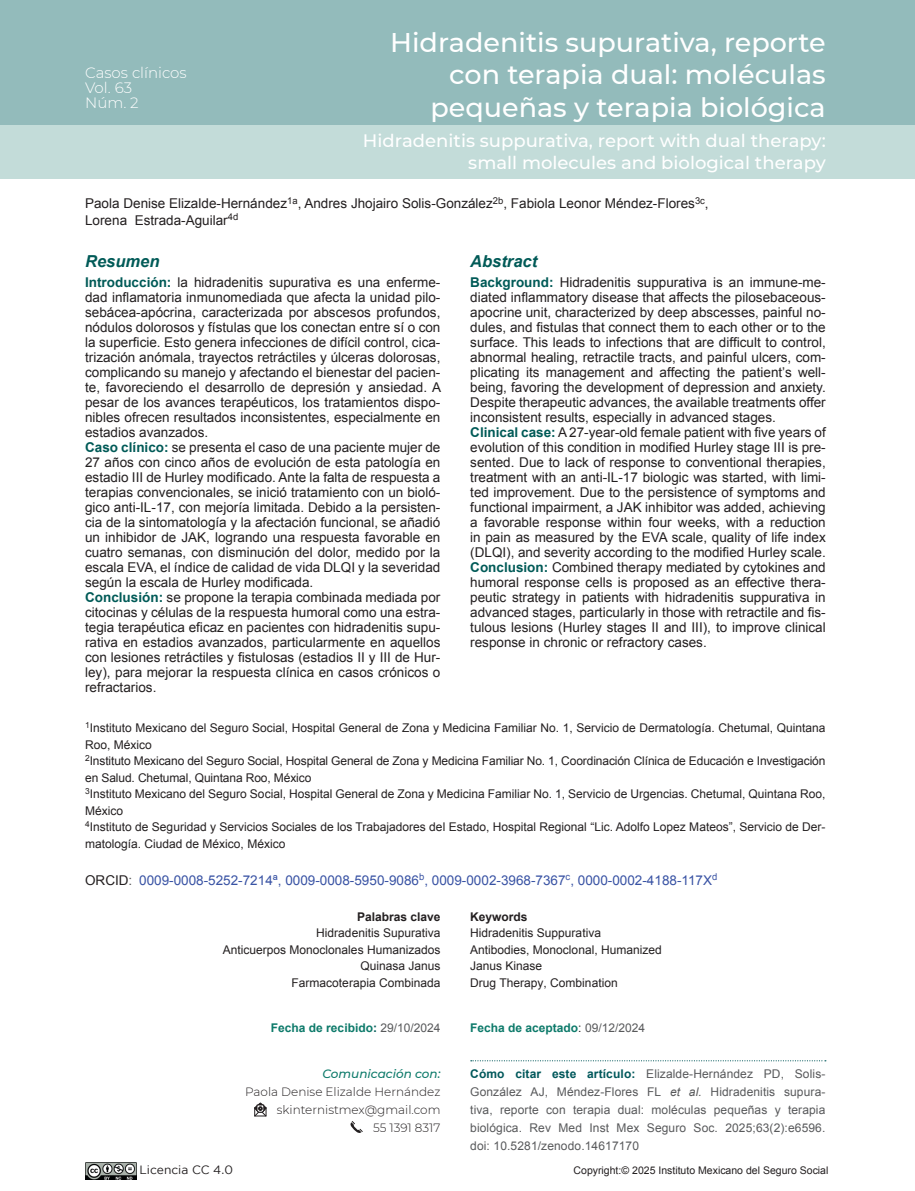
<style>
.page{position:relative;width:915px;height:1191px;background:#fff}
.page>*{position:absolute;margin:0;border:0;box-sizing:border-box;transform-origin:0 0}
.Titulo{font:500 27px/32.4px "Montserrat";color:#fff;text-align:right}
.Subtítulo_inglés{font:500 18px/21.6px "Montserrat";color:#fff;text-align:right}
.Título_resumen{font:italic 700 16.5px "Arial";color:#005a57}
.Adscripciones_general{font:300 15px "Montserrat";color:#fff}
.Adscripciones_general-2{font:13.5px/15px "Arial";color:#231f20;text-align:justify}
.Autores{font:13.5px "Arial";color:#231f20}
.ORCID{font:13.5px "Arial";color:#3953a4}
.Adscripciones_general-3{font:12px/16.5px "Arial";color:#231f20}
.Declaración{font:12px/18px "Arial";letter-spacing:.01em;color:#58595b;text-align:justify}
.Palabras_clave{font:12px "Arial";color:#231f20}
.Keywords{font:12px "Arial";color:#231f20}
.Comunicacion{font:300 12px/18px "Montserrat";color:#231f20;text-align:right}
.Recibido{font:700 12px "Arial";color:#0d7a6a}
.Comunicacion-2{font:italic 500 12px "Montserrat";color:#0d7a6a}
.Título_palabras_clave{font:700 12px "Arial";color:#231f20}
.Adscripciones_general-4{font:12px "Gotham";color:#231f20}
.Título_keywords{font:700 12px "Arial";color:#231f20}
.Adscripciones_general-5{font:10.5px "Arial";color:#231f20}
.s1{font-weight:700;color:#005a57}
.s2{color:#231f20}
.s3{color:#58595b}
.s4{color:#005a57}
.s5{font-weight:400;color:#58595b}
.s6{font-weight:400;color:#231f20}
.s7{font-weight:700;color:#01585b}
.s8{font-style:italic}
</style>
<div class="page">
<div style="left:0;top:0;width:914px;height:125px;background:#93bbbb"></div>
<div style="left:0;top:125px;width:914px;height:54px;background:#c3dcd9"></div>
<svg style="left:470px;top:1060px;width:355px;height:1px"></svg>
<svg style="left:254px;top:1102px;width:13px;height:15px"></svg>
<svg style="left:350px;top:1121px;width:13px;height:12px"></svg>
<img style="left:85px;top:1162px;width:51px;height:17px">
<p class="Adscripciones_general" style="left:85px;top:62px;width:103px">Casos clínicos</p>
<p class="Adscripciones_general" style="left:85px;top:77px;width:48px">Vol. 63</p>
<p class="Adscripciones_general" style="left:85px;top:92px;width:55px">Núm. 2</p>
<p class="Titulo" style="left:390px;top:25px;width:437px">Hidradenitis supurativa, reporte con terapia dual: moléculas pequeñas y terapia biológica</p>
<p class="Subtítulo_inglés" style="left:363px;top:129px;width:464px">Hidradenitis suppurativa, report with dual therapy: small molecules and biological therapy</p>
<p class="Autores" style="left:85px;top:194px;width:625px">Paola Denise Elizalde-Hernández<sup>1a</sup>, Andres Jhojairo Solis-González<sup>2b</sup>, Fabiola Leonor Méndez-Flores<sup>3c</sup>,</p>
<p class="Autores" style="left:85px;top:211px;width:155px">Lorena Estrada-Aguilar<sup>4d</sup></p>
<p class="Título_resumen" style="left:85px;top:251px;width:76px">Resumen</p>
<p class="Título_resumen" style="left:470px;top:251px;width:68px">Abstract</p>
<p class="Adscripciones_general-2" style="left:470px;top:275px;width:357px"><span class="s1">Background:</span> Hidradenitis suppurativa is an immune-me&shy;diated inflammatory disease that affects the pilosebaceous&shy;apocrine unit, characterized by deep abscesses, painful no&shy;dules, and fistulas that connect them to each other or to the surface. This leads to infections that are difficult to control, abnormal healing, retractile tracts, and painful ulcers, com&shy;plicating its management and affecting the patient’s well&shy;being, favoring the development of depression and anxiety.<br>Despite therapeutic advances, the available treatments offer inconsistent results, especially in advanced stages.</p>
<p class="Adscripciones_general-2" style="left:470px;top:425px;width:357px"><span class="s1">Clinical case:</span> A 27-year-old female patient with five years of evolution of this condition in modified Hurley stage III is pre&shy;sented. Due to lack of response to conventional therapies, treatment with an anti-IL-17 biologic was started, with limi&shy;ted improvement. Due to the persistence of symptoms and functional impairment, a JAK inhibitor was added, achieving a favorable response within four weeks, with a reduction in pain as measured by the EVA scale, quality of life index (DLQI), and severity according to the modified Hurley scale.</p>
<p class="Adscripciones_general-2" style="left:470px;top:560px;width:357px"><span class="s1">Conclusion:</span> Combined therapy mediated by cytokines and humoral response cells is proposed as an effective thera&shy;peutic strategy in patients with hidradenitis suppurativa in advanced stages, particularly in those with retractile and fis&shy;tulous lesions (Hurley stages II and III), to improve clinical response in chronic or refractory cases.</p>
<p class="Adscripciones_general-2" style="left:85px;top:275px;width:357px"><span class="s1">Introducción:</span> la hidradenitis supurativa es una enferme&shy;dad inflamatoria inmunomediada que afecta la unidad pilo&shy;sebácea-apócrina, caracterizada por abscesos profundos, nódulos dolorosos y fístulas que los conectan entre sí o con la superficie. Esto genera infecciones de difícil control, cica&shy;trización anómala, trayectos retráctiles y úlceras dolorosas, complicando su manejo y afectando el bienestar del pacien&shy;te, favoreciendo el desarrollo de depresión y ansiedad. A pesar de los avances terapéuticos, los tratamientos dispo&shy;nibles ofrecen resultados inconsistentes, especialmente en estadios avanzados.</p>
<p class="Adscripciones_general-2" style="left:85px;top:440px;width:357px"><span class="s1">Caso clínico:</span> se presenta el caso de una paciente mujer de 27 años con cinco años de evolución de esta patología en estadio III de Hurley modificado. Ante la falta de respuesta a terapias convencionales, se inició tratamiento con un bioló&shy;gico anti-IL-17, con mejoría limitada. Debido a la persisten&shy;cia de la sintomatología y la afectación funcional, se añadió un inhibidor de JAK, logrando una respuesta favorable en cuatro semanas, con disminución del dolor, medido por la escala EVA, el índice de calidad de vida DLQI y la severidad según la escala de Hurley modificada.</p>
<p class="Adscripciones_general-2" style="left:85px;top:590px;width:357px"><span class="s1">Conclusión:</span> se propone la terapia combinada mediada por citocinas y células de la respuesta humoral como una estra&shy;tegia terapéutica eficaz en pacientes con hidradenitis supu&shy;rativa en estadios avanzados, particularmente en aquellos con lesiones retráctiles y fistulosas (estadios II y III de Hur&shy;ley), para mejorar la respuesta clínica en casos crónicos o refractarios.</p>
<p class="Adscripciones_general-3" style="left:85px;top:720px;width:741px"><sup>1</sup>Instituto Mexicano del Seguro Social, Hospital General de Zona y Medicina Familiar No. 1, Servicio de Dermatología. Chetumal, Quintana<br>Roo, México</p>
<p class="Adscripciones_general-3" style="left:85px;top:753px;width:741px"><sup>2</sup>Instituto Mexicano del Seguro Social, Hospital General de Zona y Medicina Familiar No. 1, Coordinación Clínica de Educación e Investigación en Salud. Chetumal, Quintana Roo, México</p>
<p class="Adscripciones_general-3" style="left:85px;top:786px;width:741px"><sup>3</sup>Instituto Mexicano del Seguro Social, Hospital General de Zona y Medicina Familiar No. 1, Servicio de Urgencias. Chetumal, Quintana Roo,<br>México</p>
<p class="Adscripciones_general-3" style="left:85px;top:819px;width:741px"><sup>4</sup>Instituto de Seguridad y Servicios Sociales de los Trabajadores del Estado, Hospital Regional “Lic. Adolfo Lopez Mateos”, Servicio de Der&shy;matología. Ciudad de México, México</p>
<p class="ORCID" style="left:85px;top:871px;width:633px"><span class="s2">ORCID</span><span class="s3">:</span> 0009-0008-5252-7214ª, 0009-0008-5950-9086<sup>b</sup>, 0009-0002-3968-7367<sup>c</sup>, 0000-0002-4188-117X<sup>d</sup></p>
<p class="Título_palabras_clave" style="left:357px;top:908px;width:85px">Palabras clave</p>
<p class="Palabras_clave" style="left:316px;top:925px;width:126px">Hidradenitis Supurativa</p>
<p class="Palabras_clave" style="left:223px;top:942px;width:219px">Anticuerpos Monoclonales Humanizados</p>
<p class="Palabras_clave" style="left:360px;top:958px;width:82px">Quinasa Janus</p>
<p class="Palabras_clave" style="left:291px;top:975px;width:150px">Farmacoterapia Combinada</p>
<p class="Título_keywords" style="left:470px;top:908px;width:59px">Keywords</p>
<p class="Keywords" style="left:470px;top:925px;width:132px">Hidradenitis Suppurativa</p>
<p class="Keywords" style="left:470px;top:942px;width:193px">Antibodies, Monoclonal, Humanized</p>
<p class="Keywords" style="left:470px;top:958px;width:74px">Janus Kinase</p>
<p class="Keywords" style="left:470px;top:975px;width:149px">Drug Therapy, Combination</p>
<p class="Recibido" style="left:271px;top:1019px;width:171px">Fecha de recibido<span class="s4">:</span> <span class="s5">29/10/2024</span></p>
<p class="Recibido" style="left:470px;top:1020px;width:176px">Fecha de aceptado<span class="s6">:</span> <span class="s5">09/12/2024</span></p>
<p class="Comunicacion-2" style="left:322px;top:1065px;width:119px">Comunicación con:</p>
<p class="Comunicacion" style="left:245px;top:1082px;width:197px">Paola Denise Elizalde Hernández skinternistmex@gmail.com<br>55 1391 8317</p>
<p class="Declaración" style="left:470px;top:1064px;width:356px"><span class="s7">Cómo citar este artículo:</span> Elizalde-Hernández PD, Solis-González AJ, Méndez-Flores FL <span class="s8">et al.</span> Hidradenitis supura&shy;tiva, reporte con terapia dual: moléculas pequeñas y terapia biológica. Rev Med Inst Mex Seguro Soc. 2025;63(2):e6596. doi: 10.5281/zenodo.14617170</p>
<p class="Adscripciones_general-4" style="left:139px;top:1162px;width:95px">Licencia CC 4.0</p>
<p class="Adscripciones_general-5" style="left:573px;top:1163px;width:256px">Copyright:© 2025 Instituto Mexicano del Seguro Social</p>
</div>
